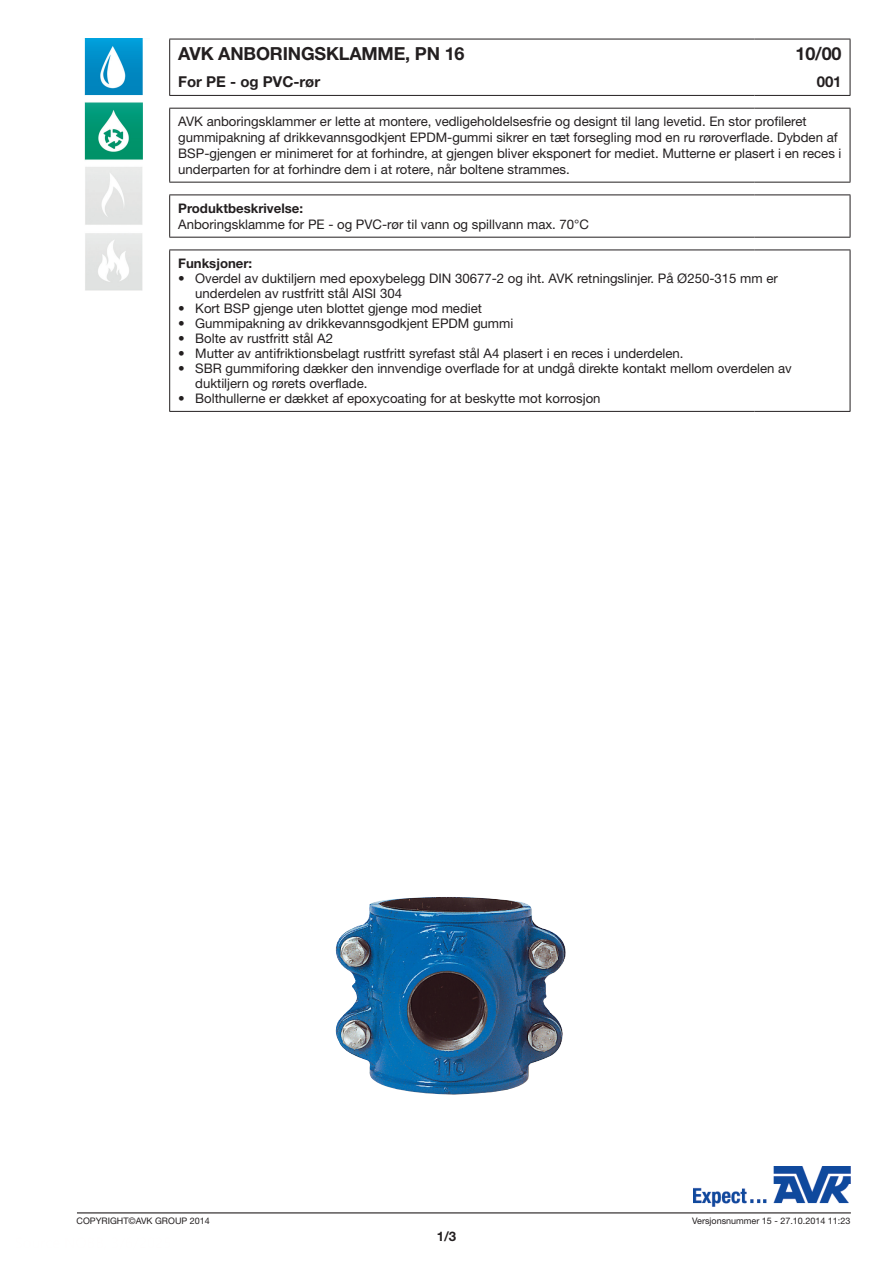
<style>
.page{position:relative;width:893px;height:1263px;background:#fff}
.page>*{position:absolute;margin:0;border:0;box-sizing:border-box;transform-origin:0 0}
.t1{font:700 18px "Helvetica Neue LT Pro";letter-spacing:-.01em;color:#231f20}
.t2{font:700 15px "Helvetica Neue LT Pro";color:#231f20}
.t3{font:13.2px/15.9px "Helvetica Neue LT Pro";color:#231f20}
.t4{font:700 13.2px "Helvetica Neue LT Pro";color:#231f20}
.t5{font:9px "Helvetica Neue LT Pro";color:#231f20}
</style>
<div class="page">
<hr style="left:77px;top:1212px;width:774px;height:1px;background:#231f20">
<img style="left:84px;top:38px;width:59px;height:253px">
<img style="left:335px;top:897px;width:231px;height:198px">
<img style="left:693px;top:1166px;width:157px;height:41px">
<hr style="left:169px;top:39px;width:585px;height:1px;background:#231f20">
<hr style="left:169px;top:39px;width:1px;height:56px;background:#231f20">
<hr style="left:169px;top:95px;width:585px;height:1px;background:#231f20">
<hr style="left:754px;top:39px;width:96px;height:1px;background:#231f20">
<hr style="left:850px;top:39px;width:1px;height:56px;background:#231f20">
<hr style="left:754px;top:95px;width:96px;height:1px;background:#231f20">
<hr style="left:169px;top:108px;width:585px;height:1px;background:#231f20">
<hr style="left:169px;top:109px;width:1px;height:73px;background:#231f20">
<hr style="left:754px;top:108px;width:96px;height:1px;background:#231f20">
<hr style="left:169px;top:182px;width:585px;height:1px;background:#231f20">
<hr style="left:754px;top:182px;width:96px;height:1px;background:#231f20">
<hr style="left:850px;top:109px;width:1px;height:73px;background:#231f20">
<hr style="left:169px;top:195px;width:585px;height:1px;background:#231f20">
<hr style="left:169px;top:195px;width:1px;height:42px;background:#231f20">
<hr style="left:754px;top:195px;width:96px;height:1px;background:#231f20">
<hr style="left:169px;top:237px;width:585px;height:1px;background:#231f20">
<hr style="left:754px;top:237px;width:96px;height:1px;background:#231f20">
<hr style="left:850px;top:195px;width:1px;height:42px;background:#231f20">
<hr style="left:169px;top:250px;width:585px;height:1px;background:#231f20">
<hr style="left:169px;top:250px;width:1px;height:161px;background:#231f20">
<hr style="left:754px;top:250px;width:96px;height:1px;background:#231f20">
<hr style="left:169px;top:411px;width:585px;height:1px;background:#231f20">
<hr style="left:754px;top:411px;width:96px;height:1px;background:#231f20">
<hr style="left:850px;top:250px;width:1px;height:161px;background:#231f20">
<h1 class="t1" style="left:178px;top:43px;width:288px">AVK ANBORINGSKLAMME, PN 16</h1>
<p class="t2" style="left:178px;top:72px;width:143px">For PE - og PVC-rør</p>
<h1 class="t1" style="left:796px;top:43px;width:47px">10/00</h1>
<p class="t2" style="left:817px;top:72px;width:26px">001</p>
<p class="t3" style="left:178px;top:113px;width:665px">AVK anboringsklammer er lette at montere, vedligeholdelsesfrie og designt til lang levetid. En stor profileret gummipakning af drikkevannsgodkjent EPDM-gummi sikrer en tæt forsegling mod en ru røroverflade. Dybden af BSP-gjengen er minimeret for at forhindre, at gjengen bliver eksponert for mediet. Mutterne er plasert i en reces i underparten for at forhindre dem i at rotere, når boltene strammes.</p>
<p class="t4" style="left:178px;top:200px;width:126px">Produktbeskrivelse:</p>
<p class="t3" style="left:178px;top:216px;width:412px">Anboringsklamme for PE - og PVC-rør til vann og spillvann max. 70°C</p>
<p class="t4" style="left:178px;top:255px;width:76px">Funksjoner:</p>
<p class="t3" style="left:195px;top:270px;width:584px;line-height:15px;text-indent:-17px">• Overdel av duktiljern med epoxybelegg DIN 30677-2 og iht. AVK retningslinjer. På Ø250-315 mm er underdelen av rustfritt stål AISI 304</p>
<p class="t3" style="left:178px;top:300px;width:305px">• Kort BSP gjenge uten blottet gjenge mod mediet</p>
<p class="t3" style="left:178px;top:315px;width:337px">• Gummipakning av drikkevannsgodkjent EPDM gummi</p>
<p class="t3" style="left:178px;top:330px;width:156px">• Bolte av rustfritt stål A2</p>
<p class="t3" style="left:178px;top:345px;width:507px">• Mutter av antifriktionsbelagt rustfritt syrefast stål A4 plasert i en reces i underdelen.</p>
<p class="t3" style="left:195px;top:360px;width:598px;line-height:15px;text-indent:-17px">• SBR gummiforing dækker den innvendige overflade for at undgå direkte kontakt mellom overdelen av duktiljern og rørets overflade.</p>
<p class="t3" style="left:178px;top:390px;width:424px">• Bolthullerne er dækket af epoxycoating for at beskytte mot korrosjon</p>
<p class="t5" style="left:77px;top:1215px;width:135px">COPYRIGHT©AVK GROUP 2014</p>
<p class="t5" style="left:692px;top:1215px;width:160px">Versjonsnummer 15 - 27.10.2014 11:23</p>
<p class="t4" style="left:437px;top:1227px;width:21px">1/3</p>
</div>
